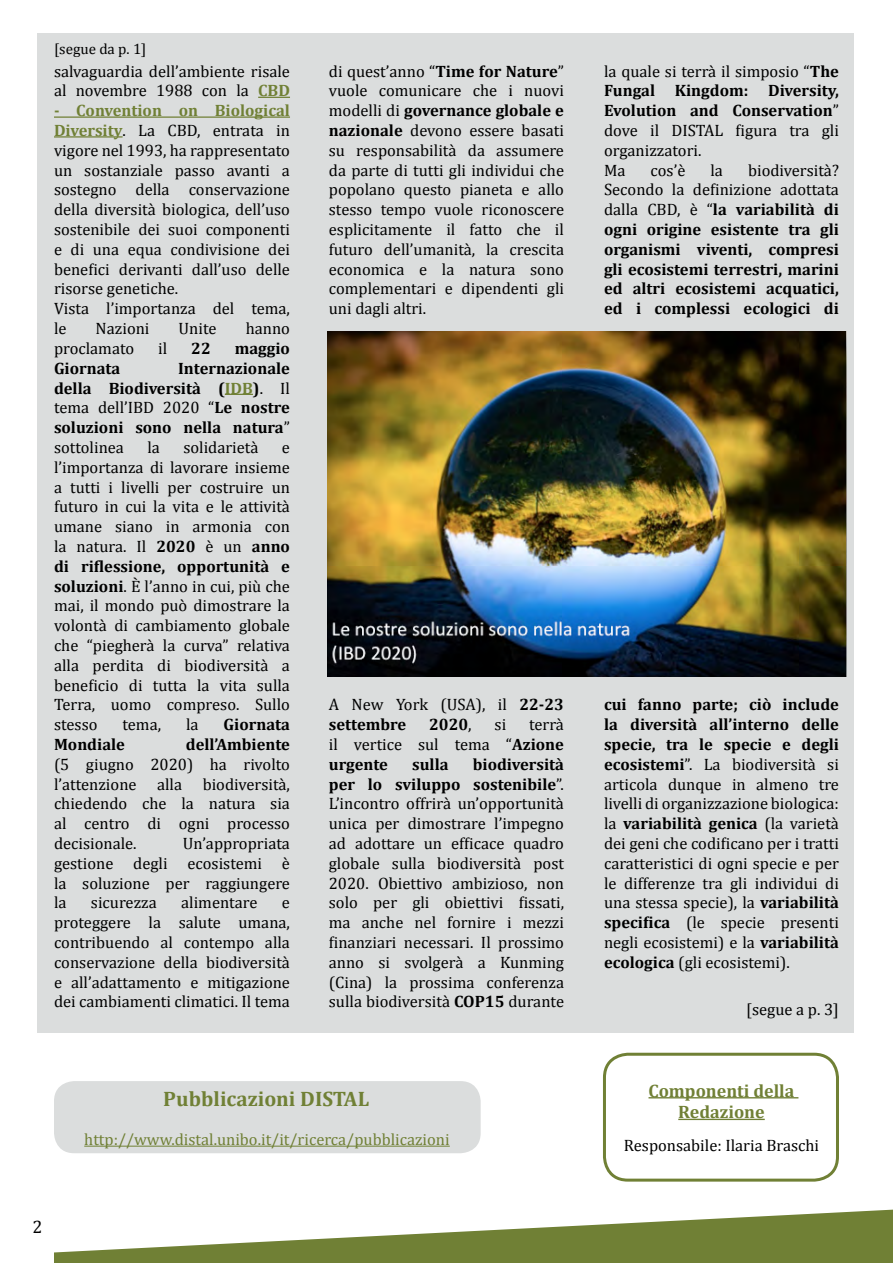
<style>
.page{position:relative;width:893px;height:1263px;background:#fff}
.page>*{position:absolute;margin:0;border:0;box-sizing:border-box;transform-origin:0 0}
.t1{font:700 21px "Cambria";color:#708035}
.t2{font:700 18px/21.6px "Cambria";color:#708035;text-align:center}
.t3{font:18px "Cambria";color:#000}
.t4{font:16.5px/19.8px "Cambria";color:#000;text-align:justify}
.t5{font:700 16.5px/19.8px "Cambria";color:#000;text-align:justify}
.t6{font:16.5px "Cambria";color:#708035}
.t7{font:15px "Cambria";color:#000}
.s1{font-weight:700;color:#708035}
.s2{color:#708035}
.s3{font-weight:400}
.s4{font-weight:700}
</style>
<div class="page">
<svg style="left:54px;top:1209px;width:839px;height:54px;fill:#708035"></svg>
<div style="left:38px;top:33px;width:816px;height:999px;background:#dbdddd"></div>
<hr style="left:258px;top:97px;width:32px;height:1px;background:#708035">
<hr style="left:54px;top:116px;width:236px;height:2px;background:#708035">
<hr style="left:54px;top:136px;width:69px;height:2px;background:#708035">
<svg style="left:225px;top:394px;width:28px;height:1px"></svg>
<div style="left:54px;top:1081px;width:427px;height:72px;background:#dbdddd;border-radius:20px"></div>
<hr style="left:84px;top:1146px;width:366px;height:1px;background:#708035">
<div style="left:603px;top:1053px;width:236px;height:128px;border:3px solid #708035;border-radius:23px"></div>
<hr style="left:648px;top:1097px;width:150px;height:1px;background:#708035">
<hr style="left:678px;top:1119px;width:87px;height:1px;background:#708035">
<img style="left:328px;top:331px;width:518px;height:345px">
<p class="t7" style="left:54px;top:40px;width:94px">[segue da p. 1]</p>
<p class="t4" style="left:54px;top:61px;width:238px">salvaguardia dell’ambiente risale al novembre 1988 con la <span class="s1">CBD</span></p>
<p class="t4" style="left:54px;top:101px;width:238px;text-align:left"><span class="s1">- Convention on Biological<br>Diversity</span>. La CBD, entrata in vigore nel 1993, ha rappresentato un sostanziale passo avanti a sostegno della conservazione della diversità biologica, dell’uso sostenibile dei suoi componenti e di una equa condivisione dei benefici derivanti dall’uso delle risorse genetiche.<br>Vista l’importanza del tema, le</p>
<p class="t4" style="left:96px;top:318px;width:55px">Nazioni</p>
<p class="t4" style="left:179px;top:318px;width:39px">Unite</p>
<p class="t4" style="left:246px;top:318px;width:46px">hanno</p>
<p class="t4" style="left:54px;top:338px;width:82px">proclamato</p>
<p class="t4" style="left:158px;top:338px;width:11px">il</p>
<p class="t5" style="left:191px;top:338px;width:21px">22</p>
<p class="t5" style="left:235px;top:338px;width:57px">maggio</p>
<p class="t5" style="left:54px;top:358px;width:68px">Giornata</p>
<p class="t5" style="left:54px;top:358px;width:238px;text-indent:124px">Internazionale della Biodiversità (<span class="s2">IDB</span>)<span class="s3">. Il tema dell’IBD 2020 “</span>Le nostre soluzioni sono nella natura<span class="s3">” sottolinea</span></p>
<p class="t4" style="left:147px;top:437px;width:14px">la</p>
<p class="t4" style="left:183px;top:437px;width:77px">solidarietà</p>
<p class="t4" style="left:54px;top:437px;width:238px;text-indent:228px">e l’importanza di lavorare insieme a tutti i livelli per costruire un futuro in cui la vita e le attività umane siano in armonia con la natura. Il <span class="s4">2020</span> è un <span class="s4">anno di riflessione, opportunità e soluzioni</span>. È l’anno in cui, più che mai, il mondo può dimostrare la volontà di cambiamento globale che “piegherà la curva” relativa alla perdita di biodiversità a beneficio di tutta la vita sulla Terra, uomo compreso. Sullo stesso</p>
<p class="t4" style="left:122px;top:714px;width:40px">tema,</p>
<p class="t4" style="left:186px;top:714px;width:14px">la</p>
<p class="t5" style="left:223px;top:714px;width:68px">Giornata</p>
<p class="t5" style="left:54px;top:734px;width:73px">Mondiale</p>
<p class="t5" style="left:186px;top:734px;width:106px">dell’Ambiente</p>
<p class="t4" style="left:54px;top:754px;width:238px">(5 giugno 2020) ha rivolto l’attenzione alla biodiversità, chiedendo che la natura sia al centro di ogni processo decisionale.</p>
<p class="t4" style="left:54px;top:833px;width:238px;text-indent:129px">Un’appropriata gestione degli ecosistemi è la soluzione per raggiungere la</p>
<p class="t4" style="left:91px;top:893px;width:67px">sicurezza</p>
<p class="t4" style="left:181px;top:893px;width:78px">alimentare</p>
<p class="t4" style="left:54px;top:893px;width:238px;text-indent:228px">e proteggere la salute umana, contribuendo al contempo alla conservazione della biodiversità e all’adattamento e mitigazione dei cambiamenti climatici. Il tema</p>
<p class="t4" style="left:329px;top:61px;width:237px">di quest’anno “<span class="s4">Time for Nature</span>” vuole comunicare che i nuovi modelli di <span class="s4">governance globale e nazionale</span> devono essere basati su responsabilità da assumere da parte di tutti gli individui che popolano questo pianeta e allo stesso tempo vuole riconoscere esplicitamente il fatto che il futuro dell’umanità, la crescita economica e la natura sono complementari e dipendenti gli uni dagli altri.</p>
<p class="t4" style="left:329px;top:695px;width:237px">A New York (USA), il <span class="s4">22-23 settembre</span></p>
<p class="t4" style="left:329px;top:714px;width:237px;text-indent:200px">terrà il vertice sul tema “<span class="s4">Azione urgente</span></p>
<p class="t5" style="left:429px;top:714px;width:44px">2020<span class="s3">,</span></p>
<p class="t4" style="left:495px;top:714px;width:13px">si</p>
<p class="t4" style="left:329px;top:754px;width:237px;text-indent:144px"><span class="s4">biodiversità per lo sviluppo sostenibile</span>”.<br>L’incontro offrirà un’opportunità unica per dimostrare l’impegno ad adottare un efficace quadro globale sulla biodiversità post 2020. Obiettivo ambizioso, non solo per gli obiettivi fissati, ma anche nel fornire i mezzi finanziari necessari. Il prossimo anno si svolgerà a Kunming (Cina) la prossima conferenza sulla biodiversità <span class="s4">COP15</span> durante</p>
<p class="t5" style="left:412px;top:754px;width:38px">sulla</p>
<p class="t3" style="left:33px;top:1216px;width:11px">2</p>
<p class="t1" style="left:163px;top:1083px;width:207px">Pubblicazioni DISTAL</p>
<p class="t6" style="left:84px;top:1130px;width:367px">http://www.distal.unibo.it/it/ricerca/pubblicazioni</p>
<p class="t4" style="left:604px;top:61px;width:236px;text-align:left">la quale si terrà il simposio “<span class="s4">The<br>Fungal Kingdom: Diversity,<br>Evolution and Conservation</span>” dove il DISTAL figura tra gli organizzatori.<br>Ma</p>
<p class="t5" style="left:604px;top:160px;width:236px;text-indent:144px"><span class="s3">biodiversità?<br>Secondo la definizione adottata dalla CBD, è “</span>la variabilità di ogni origine esistente tra gli organismi viventi, compresi gli ecosistemi terrestri, marini ed altri ecosistemi acquatici, ed i complessi ecologici di</p>
<p class="t4" style="left:651px;top:160px;width:36px">cos’è</p>
<p class="t4" style="left:710px;top:160px;width:14px">la</p>
<p class="t4" style="left:604px;top:695px;width:236px"><span class="s4">cui fanno parte; ciò include la diversità all’interno delle specie, tra le specie e degli ecosistemi</span>”. La biodiversità si articola dunque in almeno tre livelli di organizzazione biologica: la <span class="s4">variabilità genica</span> (la varietà dei geni che codificano per i tratti caratteristici di ogni specie e per le differenze tra gli individui di una stessa specie), la <span class="s4">variabilità specifica</span> (le specie presenti negli ecosistemi) e la <span class="s4">variabilità ecologica</span> (gli ecosistemi).</p>
<p class="t4" style="left:746px;top:999px;width:94px">[segue a p. 3]</p>
<p class="t2" style="left:648px;top:1079px;width:147px">Componenti della<br>Redazione</p>
<p class="t4" style="left:624px;top:1136px;width:197px">Responsabile: Ilaria Braschi</p>
</div>
